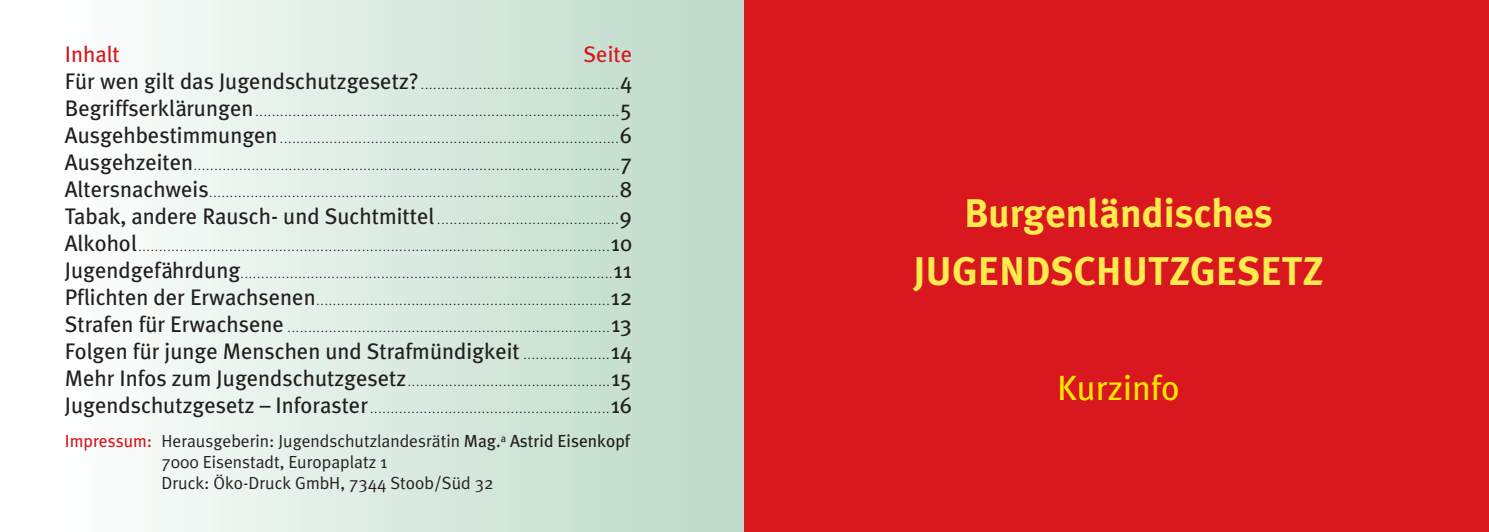
<style>
.page{position:relative;width:1489px;height:532px;background:#fff}
.page>*{position:absolute;margin:0;border:0;box-sizing:border-box;transform-origin:0 0}
.t1{font:700 40px/57.5px "Meta Plus";color:#ffeb4d;text-align:center}
.t2{font:35px "Meta Plus";color:#ffe601}
.t3{font:22.5px "Meta Plus";color:#231f20}
.t4{font:22.5px "Meta Plus";color:#d8171f}
.t5{font:17.5px/21px "Meta Plus Normal";color:#231f20}
.t6{font:10px "Meta Plus";color:#231f20}
.s1{font-family:"Meta Plus";color:#d8171f}
.s2{font-family:"Meta Plus"}
</style>
<div class="page">
<div style="left:63px;top:0;width:681px;height:531px;background:linear-gradient(to right,#fcfefd,#bbd9c8)"></div>
<div style="left:744px;top:0;width:744px;height:531px;background:#d8171f"></div>
<h3 class="t4" style="left:65px;top:41px;width:57px">Inhalt</h3>
<h3 class="t4" style="left:583px;top:41px;width:50px">Seite</h3>
<h3 class="t3" style="left:65px;top:68px;width:355px">Für wen gilt das Jugendschutzgesetz?</h3>
<p class="t6" style="left:421px;top:79px;width:199px">................................................</p>
<h3 class="t3" style="left:620px;top:68px;width:14px">4</h3>
<h3 class="t3" style="left:65px;top:95px;width:190px">Begriffserklärungen</h3>
<p class="t6" style="left:256px;top:106px;width:364px">........................................................................................</p>
<h3 class="t3" style="left:620px;top:95px;width:13px">5</h3>
<h3 class="t3" style="left:65px;top:122px;width:214px">Ausgehbestimmungen</h3>
<h3 class="t3" style="left:620px;top:122px;width:14px">6</h3>
<p class="t6" style="left:280px;top:133px;width:339px">..................................................................................</p>
<h3 class="t3" style="left:65px;top:149px;width:130px">Ausgehzeiten</h3>
<p class="t6" style="left:194px;top:160px;width:426px">.......................................................................................................</p>
<h3 class="t3" style="left:620px;top:149px;width:13px">7</h3>
<h3 class="t3" style="left:65px;top:176px;width:145px">Altersnachweis</h3>
<p class="t6" style="left:210px;top:187px;width:410px">...................................................................................................</p>
<h3 class="t3" style="left:619px;top:176px;width:14px">8</h3>
<h3 class="t3" style="left:65px;top:203px;width:371px">Tabak, andere Rausch- und Suchtmittel</h3>
<p class="t6" style="left:437px;top:214px;width:182px">............................................</p>
<h3 class="t3" style="left:620px;top:203px;width:14px">9</h3>
<h3 class="t3" style="left:65px;top:230px;width:74px">Alkohol</h3>
<p class="t6" style="left:139px;top:241px;width:472px">..................................................................................................................</p>
<h3 class="t3" style="left:611px;top:230px;width:23px">10</h3>
<h3 class="t3" style="left:65px;top:257px;width:177px">Jugendgefährdung</h3>
<p class="t6" style="left:241px;top:268px;width:373px">..........................................................................................</p>
<h3 class="t3" style="left:613px;top:257px;width:20px">11</h3>
<h3 class="t3" style="left:65px;top:284px;width:252px">Pflichten der Erwachsenen</h3>
<p class="t6" style="left:317px;top:295px;width:294px">.......................................................................</p>
<h3 class="t3" style="left:611px;top:284px;width:23px">12</h3>
<h3 class="t3" style="left:65px;top:311px;width:220px">Strafen für Erwachsene</h3>
<p class="t6" style="left:288px;top:322px;width:323px">..............................................................................</p>
<h3 class="t3" style="left:611px;top:311px;width:23px">13</h3>
<h3 class="t3" style="left:65px;top:338px;width:456px">Folgen für junge Menschen und Strafmündigkeit</h3>
<p class="t6" style="left:524px;top:349px;width:87px">.....................</p>
<h3 class="t3" style="left:610px;top:338px;width:23px">14</h3>
<h3 class="t3" style="left:65px;top:365px;width:343px">Mehr Infos zum Jugendschutzgesetz</h3>
<p class="t6" style="left:408px;top:376px;width:203px">.................................................</p>
<h3 class="t3" style="left:611px;top:365px;width:23px">15</h3>
<h3 class="t3" style="left:65px;top:392px;width:304px">Jugendschutzgesetz – Inforaster</h3>
<h3 class="t3" style="left:610px;top:392px;width:23px">16</h3>
<h3 class="t5" style="left:161px;top:430px;width:470px;text-indent:-96px"><span class="s1">Impressum:</span> Herausgeberin: Jugendschutzlandesrätin <span class="s2">Mag.</span><sup>a</sup> <span class="s2">Astrid Eisenkopf<br></span>7000 Eisenstadt, Europaplatz 1<br>Druck: Öko-Druck GmbH, 7344 Stoob/Süd 32</h3>
<p class="t6" style="left:370px;top:403px;width:240px">..........................................................</p>
<h1 class="t1" style="left:913px;top:184px;width:412px">Burgenländisches<br>JUGENDSCHUTZGESETZ</h1>
<h2 class="t2" style="left:1057px;top:367px;width:124px">Kurzinfo</h2>
</div>
